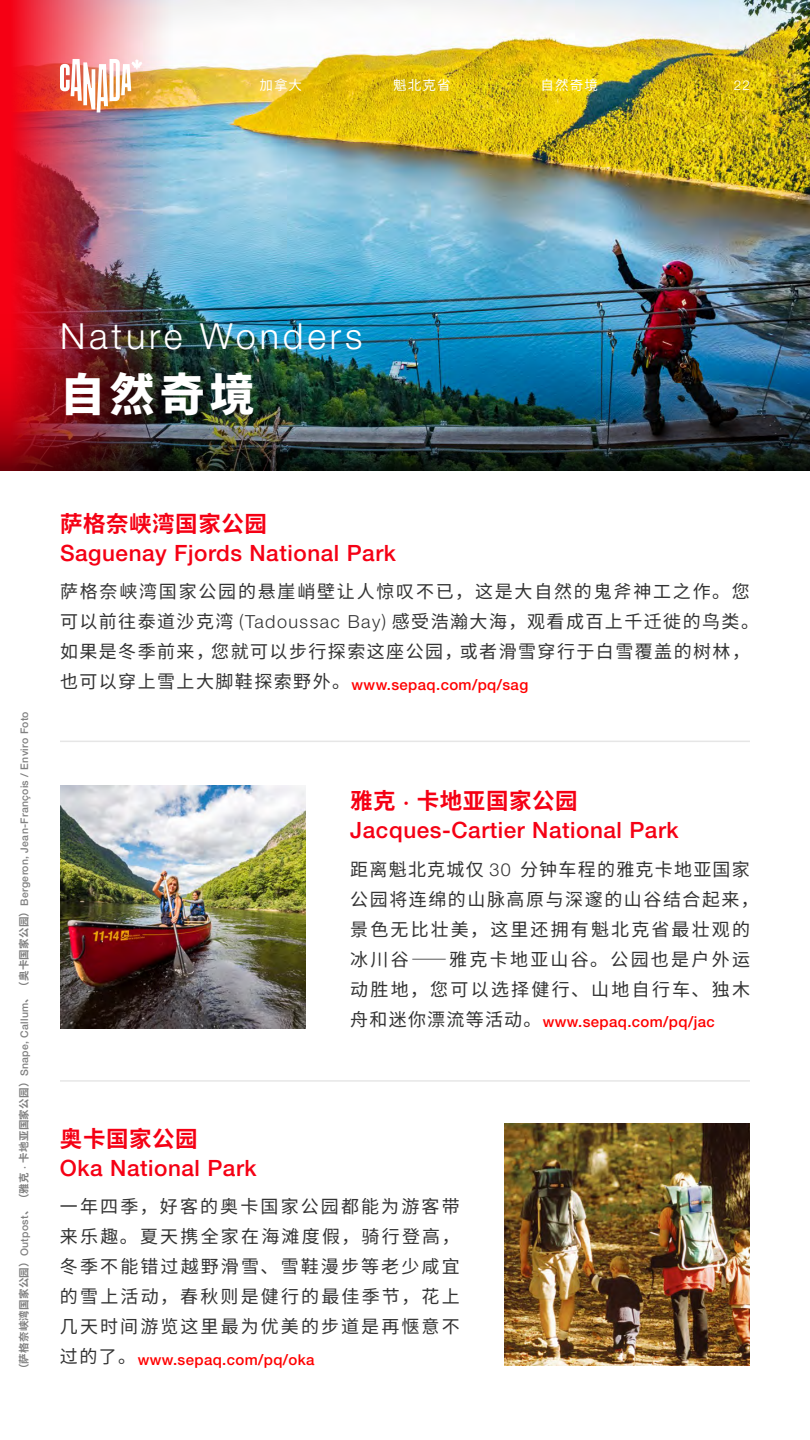
<style>
.page{position:relative;width:810px;height:1440px;background:#fff}
.page>*{position:absolute;margin:0;border:0;box-sizing:border-box;transform-origin:0 0}
.t1{font:900 45px "Noto Sans CJ Ksc";color:#fff}
.t2{font:300 36px "Helvetica Neue LT Pro";letter-spacing:.105em;color:#fff}
.t3{font:500 22.5px "Helvetica Neue LT Pro";letter-spacing:.025em;color:#f50014}
.t4{font:700 22.5px "Noto Sans CJ Ksc";letter-spacing:.025em;color:#f50014}
.t5{font:18px/30px "Noto Sans CJ Ksc";letter-spacing:.08em;color:#333}
.t6{font:18px/30px "Noto Sans CJ Ksc";letter-spacing:.12em;color:#333}
.t7{font:18px/30px "Noto Sans CJ Ksc";letter-spacing:.1em;color:#333;text-align:justify}
.t8{font:500 15px "Helvetica Neue LT Pro";letter-spacing:.025em;color:#f00}
.t9{font:13.5px "Noto Sans CJ Ksc";letter-spacing:.08em;color:#fff}
.t10{font:300 13.5px "Helvetica Neue LT Pro";color:#fff}
.t11{font:500 10.5px "Helvetica Neue LT Pro";letter-spacing:.025em;color:#808080}
.s1{font-family:"Noto Sans CJ Ksc";font-weight:700}
.s2{font-family:"Helvetica Neue LT Pro";font-weight:300}
.s3{font-family:"Noto Sans CJ Ksc";font-weight:400;font-size:18px;color:#333}
.s4{font-family:"Helvetica Neue LT Pro";font-weight:500}
</style>
<div class="page">
<img style="left:405px;top:0;width:405px;height:250px">
<img style="left:0;top:0;width:405px;height:250px">
<img style="left:60px;top:59px;width:83px;height:53px">
<img style="left:0;top:250px;width:810px;height:221px">
<img style="left:60px;top:786px;width:245px;height:242px">
<img style="left:505px;top:1123px;width:245px;height:243px">
<hr style="left:60px;top:741px;width:690px;height:1px;background:#e6e6e6">
<hr style="left:60px;top:1080px;width:690px;height:2px;background:#e6e6e6">
<p class="t9" style="left:260px;top:78px;width:44px">加拿大</p>
<p class="t9" style="left:393px;top:78px;width:59px">魁北克省</p>
<p class="t9" style="left:541px;top:78px;width:59px">自然奇境</p>
<p class="t10" style="left:734px;top:77px;width:18px">22</p>
<h2 class="t2" style="left:60px;top:314px;width:304px">Nature Wonders</h2>
<h1 class="t1" style="left:60px;top:369px;width:196px">自然奇境</h1>
<p class="t11" style="left:18px;top:1374px;width:664px;rotate:-90deg"><span class="s1">（萨格奈峡湾国家公园）</span>Outpost<span class="s1">、（雅克</span> · <span class="s1">卡地亚国家公园）</span>Snape, Callum<span class="s1">、（奥卡国家公园）</span>Bergeron, Jean-François / Enviro Foto</p>
<p class="t4" style="left:60px;top:511px;width:209px">萨格奈峡湾国家公园</p>
<p class="t3" style="left:60px;top:539px;width:337px">Saguenay Fjords National Park</p>
<p class="t5" style="left:60px;top:577px;width:701px">萨格奈峡湾国家公园的悬崖峭壁让人惊叹不已，这是大自然的鬼斧神工之作。您可以前往泰道沙克湾 <span class="s2">(Tadoussac Bay)</span> 感受浩瀚大海，观看成百上千迁徙的鸟类。如果是冬季前来，您就可以步行探索这座公园，或者滑雪穿行于白雪覆盖的树林，</p>
<p class="t8" style="left:60px;top:675px;width:470px"><span class="s3">也可以穿上雪上大脚鞋探索野外。</span>www.sepaq.com/pq/sag</p>
<p class="t4" style="left:350px;top:788px;width:229px">雅克 <span class="s4">·</span> 卡地亚国家公园</p>
<p class="t3" style="left:350px;top:817px;width:330px">Jacques-Cartier National Park</p>
<p class="t6" style="left:350px;top:855px;width:410px">距离魁北克城仅 <span class="s2">30</span> 分钟车程的雅克卡地亚国家公园将连绵的山脉高原与深邃的山谷结合起来，景色无比壮美，这里还拥有魁北克省最壮观的冰川谷⸺雅克卡地亚山谷。公园也是户外运动胜地，您可以选择健行、山地自行车、独木</p>
<p class="t8" style="left:350px;top:1013px;width:366px"><span class="s3">舟和迷你漂流等活动。</span>www.sepaq.com/pq/jac</p>
<p class="t4" style="left:60px;top:1126px;width:139px">奥卡国家公园</p>
<p class="t3" style="left:60px;top:1154px;width:198px">Oka National Park</p>
<p class="t7" style="left:60px;top:1192px;width:401px">一年四季，好客的奥卡国家公园都能为游客带来乐趣。夏天携全家在海滩度假，骑行登高，冬季不能错过越野滑雪、雪鞋漫步等老少咸宜的雪上活动，春秋则是健行的最佳季节，花上几天时间游览这里最为优美的步道是再惬意不</p>
<p class="t8" style="left:60px;top:1350px;width:256px"><span class="s3">过的了。</span>www.sepaq.com/pq/oka</p>
</div>
